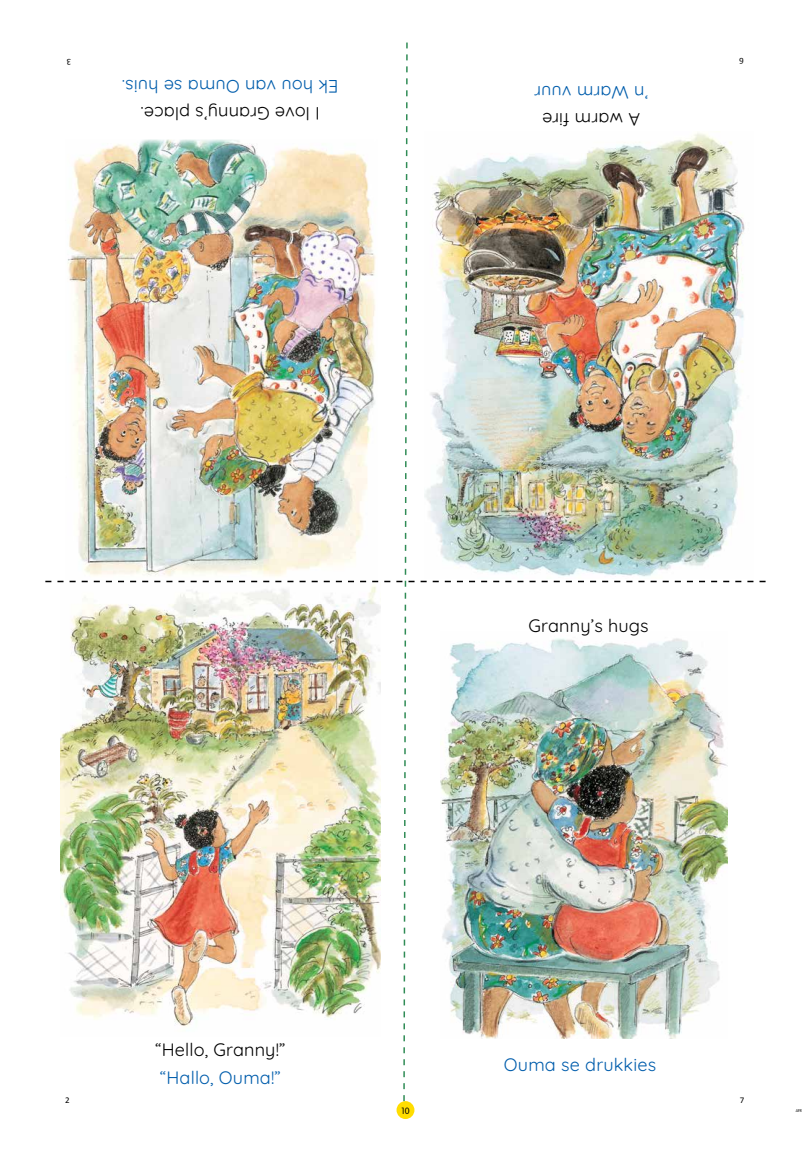
<style>
.page{position:relative;width:811px;height:1163px;background:#fff}
.page>*{position:absolute;margin:0;border:0;box-sizing:border-box;transform-origin:0 0}
.t1{font:18px "Quicksand";letter-spacing:.01em;color:#005dac}
.t2{font:18px "Quicksand";letter-spacing:.01em;color:#000}
.t3{font:9px "Calibri";color:#000}
.t4{font:300 9px "VAG Rounded Std";color:#000}
.t5{font:8.8px "Calibri";color:#000}
.t6{font:300 4px "VAG Rounded Std";color:#000}
</style>
<div class="page">
<div style="left:396px;top:1100px;width:18px;height:18px;background:#fd0;border-radius:50%"></div>
<img style="left:45px;top:42px;width:720px;height:1060px">
<p class="t3" style="left:71px;top:68px;width:6px;rotate:-180deg">3</p>
<p class="t1" style="left:338px;top:100px;width:218px;rotate:-180deg">Ek hou van Ouma se huis.</p>
<p class="t2" style="left:320px;top:128px;width:181px;rotate:-180deg">I love Granny’s place.</p>
<p class="t1" style="left:648px;top:107px;width:116px;rotate:-180deg">’n Warm vuur</p>
<p class="t2" style="left:640px;top:134px;width:99px;rotate:-180deg">A warm fire</p>
<p class="t3" style="left:743px;top:67px;width:6px;rotate:-180deg">6</p>
<p class="t2" style="left:528px;top:611px;width:121px">Granny’s hugs</p>
<p class="t5" style="left:65px;top:1094px;width:6px">2</p>
<p class="t2" style="left:155px;top:1035px;width:132px">“Hello, Granny!”</p>
<p class="t1" style="left:160px;top:1063px;width:122px">“Hallo, Ouma!”</p>
<p class="t1" style="left:504px;top:1050px;width:154px">Ouma se drukkies</p>
<p class="t5" style="left:740px;top:1094px;width:6px">7</p>
<p class="t4" style="left:401px;top:1105px;width:10px">10</p>
<p class="t6" style="left:796px;top:1108px;width:8px">AFR</p>
</div>
